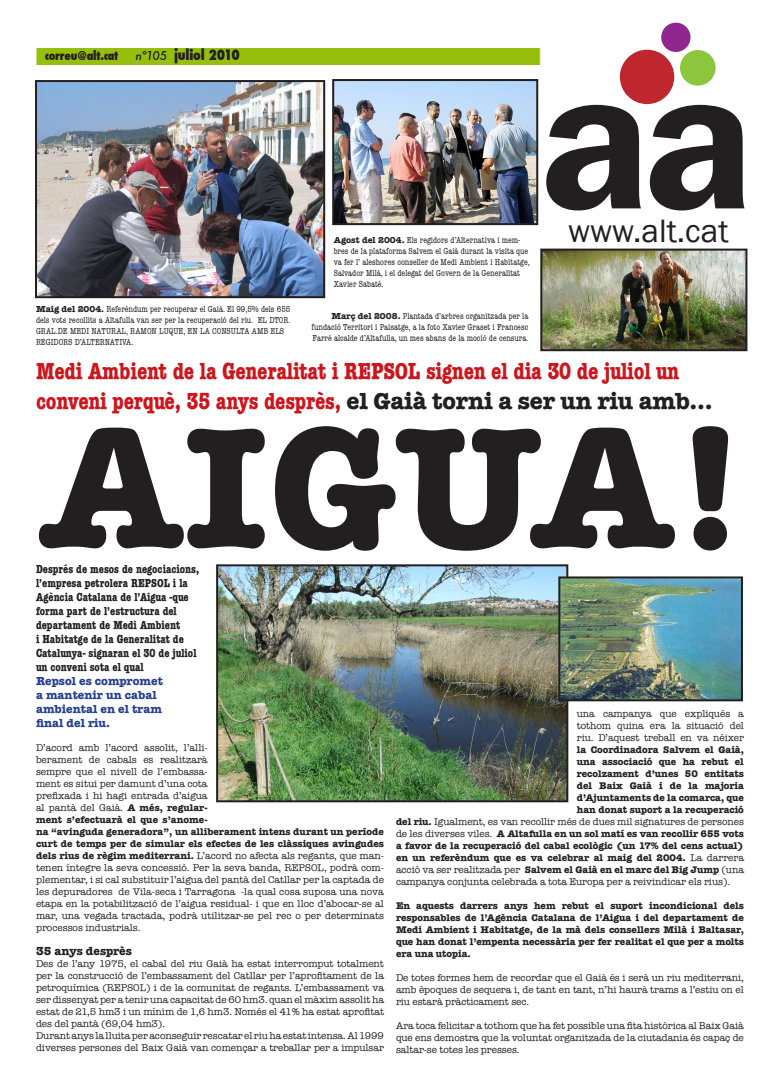
<style>
.page{position:relative;width:780px;height:1092px;background:#fff}
.page>*{position:absolute;margin:0;border:0;box-sizing:border-box;transform-origin:0 0}
.t1{font:600 205.6px "Franklin Gothic";color:#231f20}
.t2{font:700 177px "American Typewriter";color:#231f20}
.t3{font:33.2px "Franklin Gothic";color:#231f20}
.t4{font:700 condensed 24px/30px "American Typewriter";letter-spacing:-.01em;color:#cd151d}
.t5{font:800 condensed 14px "Futura";letter-spacing:-.015em;color:#231f20}
.t6{font:700 condensed 12px/14px "American Typewriter";color:#231f20}
.t7{font:800 condensed 12px "Futura";letter-spacing:-.015em;color:#231f20}
.t8{font:700 12px "American Typewriter";letter-spacing:-.005em;color:#231f20}
.t9{font:10px/12px "American Typewriter";letter-spacing:-.005em;color:#231f20;text-align:justify}
.t10{font:700 10px/12px "American Typewriter";letter-spacing:-.005em;color:#231f20;text-align:justify}
.t11{font:condensed 9px/10.8px "American Typewriter";color:#231f20}
.s1{font-weight:500;font-style:italic;font-stretch:normal;font-size:12px}
.s2{font-weight:700;font-stretch:normal}
.s3{font-stretch:normal;color:#231f20}
.s4{font-stretch:normal;color:#253f8e}
.s5{font-weight:700}
.s6{font-weight:400}
</style>
<div class="page">
<div style="left:36px;top:47px;width:504px;height:18px;background:#96bf0d"></div>
<div style="left:36px;top:47px;width:504px;height:18px;border:1px solid #fff"></div>
<div style="left:661px;top:23px;width:29px;height:29px;background:#90268f;border-radius:50%"></div>
<div style="left:619px;top:50px;width:55px;height:54px;background:#c0262d;border-radius:50%"></div>
<div style="left:680px;top:50px;width:35px;height:36px;background:#8bc63e;border-radius:50%"></div>
<img style="left:335px;top:82px;width:200px;height:140px">
<div style="left:332px;top:79px;width:206px;height:146px;border:2px solid #231f20"></div>
<img style="left:219px;top:567px;width:346px;height:232px">
<div style="left:216px;top:564px;width:352px;height:238px;border:2px solid #231f20"></div>
<img style="left:38px;top:83px;width:284px;height:212px">
<div style="left:35px;top:80px;width:290px;height:218px;border:2px solid #231f20"></div>
<img style="left:543px;top:251px;width:201px;height:97px">
<div style="left:540px;top:248px;width:207px;height:103px;border:2px solid #231f20"></div>
<img style="left:561px;top:579px;width:179px;height:119px">
<div style="left:558px;top:576px;width:185px;height:125px;border:2px solid #231f20"></div>
<p class="t7" style="left:45px;top:48px;width:75px">correu@alt.cat</p>
<p class="t5" style="left:135px;top:45px;width:106px"><span class="s1">nº105</span> juliol 2010</p>
<p class="t11" style="left:36px;top:304px;width:256px"><span class="s2">Maig del 2004.</span> Referèndum per recuperar el Gaià. El 99,5% dels 655 dels vots recollits a Altafulla van ser per la recuperació del riu. EL DTOR.<br>GRAL.DE MEDI NATURAL, RAMON LUQUE, EN LA CONSULTA AMB ELS REGIDORS D’ALTERNATIVA.</p>
<p class="t11" style="left:334px;top:235px;width:197px"><span class="s2">Agost del 2004.</span> Els regidors d’Alternativa i mem&shy;bres de la plataforma Salvem el Gaià durant la visita que va fer l’ aleshores conseller de Medi Ambient i Habitatge, Salvador Milà, i el delegat del Govern de la Generalitat Xavier Sabaté.</p>
<p class="t11" style="left:311px;top:311px;width:218px;text-align:justify;text-indent:20px"><span class="s2">Març del 2008.</span> Plantada d’arbres organitzada per la fundació Territori i Paisatge, a la foto Xavier Graset i Francesc Farré alcalde d’Altafulla, un mes abans de la moció de censura.</p>
<p class="t1" style="left:540px;top:13px;width:216px">aa</p>
<p class="t3" style="left:568px;top:210px;width:162px">www.alt.cat</p>
<p class="t4" style="left:36px;top:356px;width:678px">Medi Ambient de la Generalitat i REPSOL signen el dia 30 de juliol un conveni perquè, 35 anys desprès, <span class="s3">el Gaià torni a ser un riu amb...</span></p>
<p class="t2" style="left:40px;top:379px;width:267px">Aigua</p>
<p class="t2" style="left:671px;top:379px;width:79px">!</p>
<p class="t6" style="left:36px;top:561px;width:165px">Després de mesos de negociacions, l’empresa petrolera REPSOL i la<br>Agència Catalana de l’Aigua -que forma part de l’estructura del departament de Medi Ambient<br>i Habitatge de la Generalitat de<br>Catalunya- signaran el 30 de juliol un conveni sota el qual<br><span class="s4">Repsol es compromet<br>a mantenir un cabal ambiental en el tram<br>final del riu.</span></p>
<p class="t9" style="left:36px;top:741px;width:349px;text-align:left">D’acord amb l’acord assolit, l’alli-<br>berament de cabals es realitzarà<br>sempre que el nivell de l’embassa-<br>ment es situi per damunt d’una cota<br>prefixada i hi hagi entrada d’aigua<br>al pantà del Gaià. <span class="s5">A més, regular-<br>ment s’efectuarà el que s’anome-<br>na “avinguda generadora”, un alliberament intens durant un període curt de temps per de simular els efectes de les clàssiques avingudes dels rius de règim mediterrani.</span> L’acord no afecta als regants, que man&shy;tenen íntegre la seva concessió. Per la seva banda, REPSOL, podrà com&shy;plementar, i si cal substituir l’aigua del pantà del Catllar per la captada de les depuradores de Vila-seca i Tarragona -la qual cosa suposa una nova etapa en la potabilització de l’aigua residual- i que en lloc d’abocar-se al mar, una vegada tractada, podrà utilitzar-se pel rec o per determinats processos industrials.</p>
<p class="t8" style="left:36px;top:943px;width:97px">35 anys desprès</p>
<p class="t9" style="left:36px;top:957px;width:349px">Des de l’any 1975, el cabal del riu Gaià ha estat interromput totalment per la construcció de l’embassament del Catllar per l’aprofitament de la petroquímica (REPSOL) i de la comunitat de regants. L’embassament va ser dissenyat per a tenir una capacitat de 60 hm3. quan el màxim assolit ha estat de 21,5 hm3 i un mínim de 1,6 hm3. Només el 41% ha estat aprofitat des del pantà (69,04 hm3).</p>
<p class="t9" style="left:36px;top:1029px;width:349px">Durant anys la lluita per aconseguir rescatar el riu ha estat intensa. Al 1999 diverses persones del Baix Gaià van començar a treballar per a impulsar</p>
<p class="t9" style="left:577px;top:708px;width:169px">una campanya que expliqués a</p>
<p class="t9" style="left:577px;top:720px;width:169px">tothom quina era la situació del</p>
<p class="t9" style="left:577px;top:732px;width:169px">riu. D’aquest treball en va néixer</p>
<p class="t10" style="left:577px;top:743px;width:169px">la Coordinadora Salvem el Gaià,</p>
<p class="t10" style="left:577px;top:755px;width:168px">una associació que ha rebut el</p>
<p class="t10" style="left:577px;top:767px;width:169px">recolzament d’unes 50 entitats</p>
<p class="t10" style="left:577px;top:779px;width:169px">del Baix Gaià i de la majoria</p>
<p class="t10" style="left:577px;top:791px;width:169px">d’Ajuntaments de la comarca, que</p>
<p class="t10" style="left:577px;top:803px;width:169px">han donat suport a la recuperació</p>
<p class="t9" style="left:396px;top:816px;width:349px"><span class="s5">del riu.</span> Igualment, es van recollir més de dues mil signatures de persones</p>
<p class="t10" style="left:396px;top:827px;width:349px"><span class="s6">de les diverses viles.</span> A Altafulla en un sol matí es van recollir 655 vots</p>
<p class="t10" style="left:396px;top:839px;width:349px">a favor de la recuperació del cabal ecològic (un 17% del cens actual)</p>
<p class="t10" style="left:396px;top:851px;width:349px">en un referèndum que es va celebrar al maig del 2004. <span class="s6">La darrera</span></p>
<p class="t10" style="left:396px;top:863px;width:349px"><span class="s6">acció va ser realitzada per</span> Salvem el Gaià en el marc del Big Jump <span class="s6">(una</span></p>
<p class="t9" style="left:396px;top:876px;width:336px">campanya conjunta celebrada a tota Europa per a reivindicar els rius).</p>
<p class="t10" style="left:396px;top:899px;width:349px">En aquests darrers anys hem rebut el suport incondicional dels responsables de l’Agència Catalana de l’Aigua i del departament de Medi Ambient i Habitatge, de la mà dels consellers Milà i Baltasar, que han donat l’empenta necessària per fer realitat el que per a molts era una utopia.</p>
<p class="t9" style="left:396px;top:972px;width:349px">De totes formes hem de recordar que el Gaià és i serà un riu mediterrani, amb èpoques de sequera i, de tant en tant, n’hi haurà trams a l’estiu on el riu estarà pràcticament sec.</p>
<p class="t9" style="left:396px;top:1020px;width:349px">Ara toca felicitar a tothom que ha fet possible una fita històrica al Baix Gaià que ens demostra que la voluntat organitzada de la ciutadania és capaç de saltar-se totes les presses.</p>
</div>
